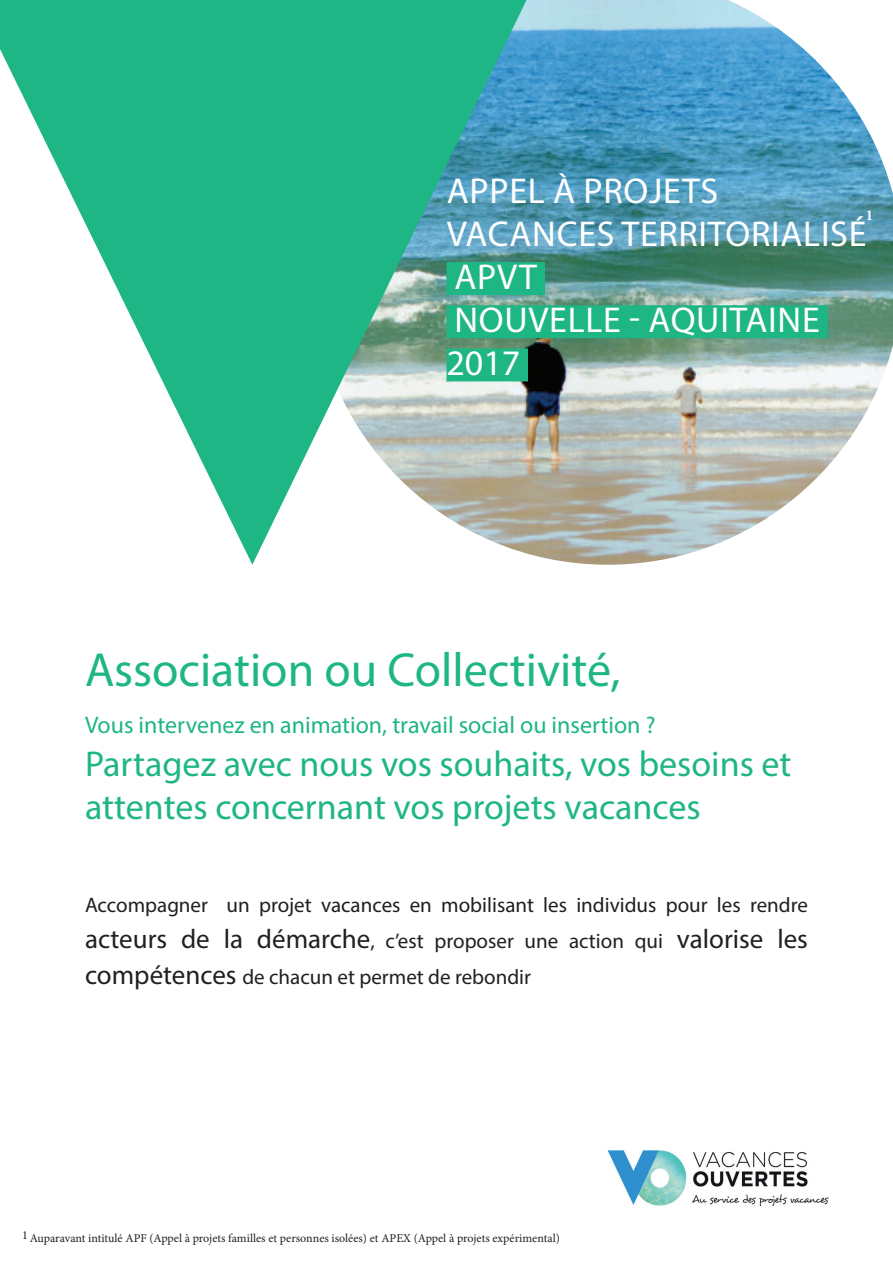
<style>
.page{position:relative;width:893px;height:1263px;background:#fff}
.page>*{position:absolute;margin:0;border:0;box-sizing:border-box;transform-origin:0 0}
.t1{font:48px "Myriad Pro";color:#1eb684}
.t2{font:36px/43.2px "Myriad Pro";color:#1eb684}
.t3{font:36px/43.2px "Myriad Pro";letter-spacing:.02em;color:#fff}
.t4{font:27px "Myriad Pro";color:#231f20}
.t5{font:24px "Myriad Pro";color:#1eb684}
.t6{font:21px "Myriad Pro";color:#231f20}
.t7{font:700 15px "Minion Pro";color:#fff}
.t8{font:12px "Minion Pro";color:#231f20}
.s1{font-size:21px}
.s2{font-size:27px}
</style>
<div class="page">
<img style="left:607px;top:1150px;width:222px;height:56px">
<img style="left:526px;top:0;width:367px;height:565px">
<div style="left:446px;top:262px;width:99px;height:33px;background:#1eb684"></div>
<div style="left:446px;top:305px;width:382px;height:33px;background:#1eb684"></div>
<div style="left:446px;top:348px;width:82px;height:33px;background:#1eb684"></div>
<svg style="left:0;top:0;width:526px;height:565px;fill:#1eb684"></svg>
<h2 class="t3" style="left:446px;top:168px;width:421px">APPEL À PROJETS<br>VACANCES TERRITORIALISÉ<br>APVT<br>NOUVELLE - AQUITAINE<br>2017</h2>
<p class="t7" style="left:866px;top:204px;width:9px">1</p>
<h1 class="t1" style="left:85px;top:640px;width:537px">Association ou Collectivité,</h1>
<p class="t5" style="left:85px;top:710px;width:572px">Vous intervenez en animation, travail social ou insertion ?</p>
<h2 class="t2" style="left:85px;top:741px;width:708px">Partagez avec nous vos souhaits, vos besoins et attentes concernant vos projets vacances</h2>
<p class="t6" style="left:85px;top:892px;width:724px">Accompagner un projet vacances en mobilisant les individus pour les rendre</p>
<p class="t4" style="left:85px;top:923px;width:724px">acteurs de la démarche<span class="s1">, c’est proposer une action qui</span> valorise les</p>
<p class="t6" style="left:85px;top:964px;width:447px"><span class="s2">compétences</span> de chacun et permet de rebondir</p>
<p class="t8" style="left:22px;top:1227px;width:7px">1</p>
<p class="t8" style="left:30px;top:1230px;width:532px">Auparavant intitulé APF (Appel à projets familles et personnes isolées) et APEX (Appel à projets expérimental)</p>
</div>
